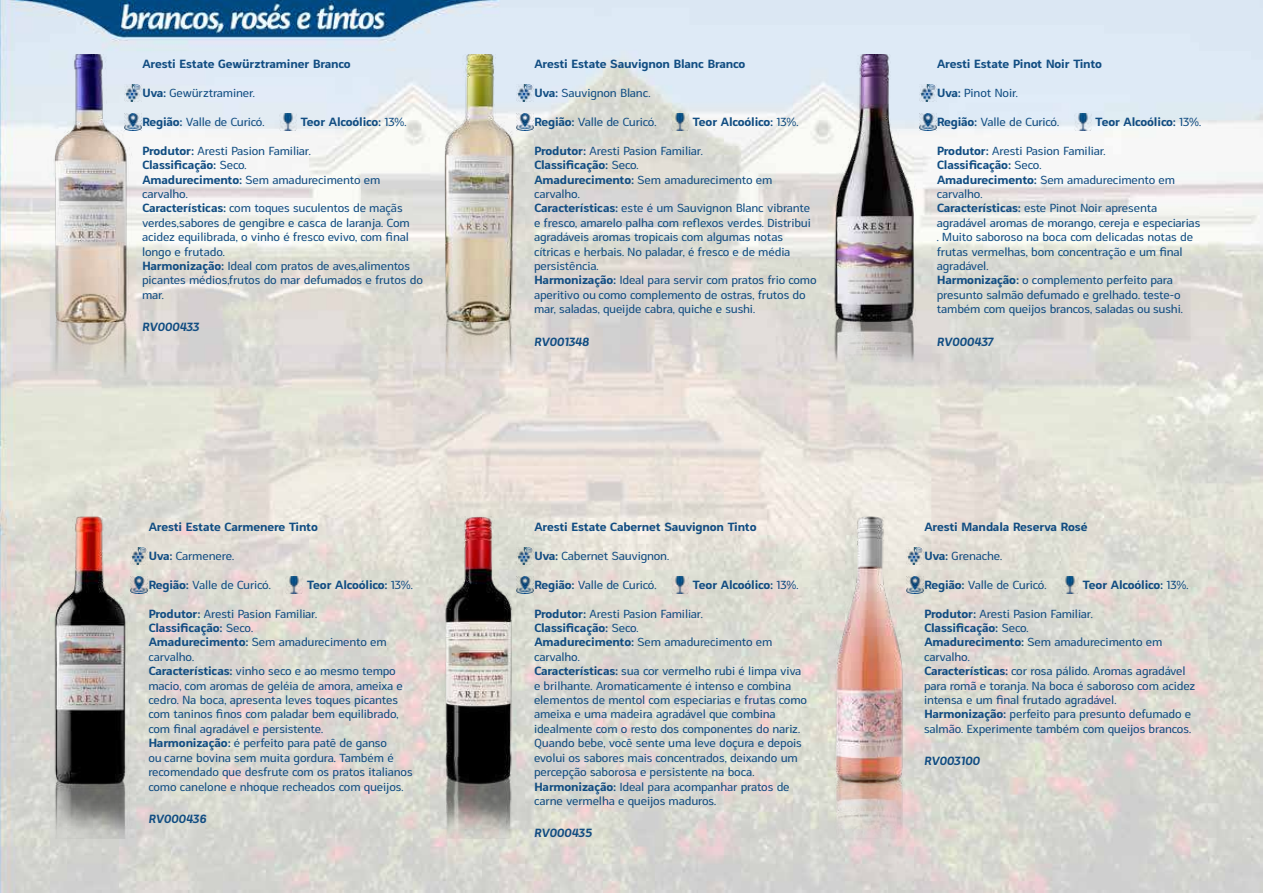
<style>
.page{position:relative;width:1263px;height:893px;background:#fff}
.page>*{position:absolute;margin:0;border:0;box-sizing:border-box;transform-origin:0 0}
.t1{font:12px/14.4px "Sadi Sans";letter-spacing:-.075em;color:#114d82}
.t2{font:12px/14.4px "Sadi Sans";letter-spacing:-.075em;color:#114c81}
.t3{font:700 12px "Sadi Sans";letter-spacing:-.08em;color:#114d82}
.t4{font:700 12px "Sadi Sans";letter-spacing:-.08em;color:#114c81}
.t5{font:italic 700 12px "Sadi Sans";letter-spacing:-.1em;color:#114d82}
.t6{font:italic 700 12px "Sadi Sans";letter-spacing:-.1em;color:#114c81}
.s1{font-weight:700}
.s2{font-weight:400}
</style>
<div class="page">
<img style="left:0;top:0;width:1263px;height:893px">
<img style="left:32px;top:54px;width:136px;height:322px">
<img style="left:124px;top:85px;width:17px;height:17px">
<img style="left:124px;top:114px;width:17px;height:17px">
<img style="left:279px;top:114px;width:17px;height:17px">
<img style="left:421px;top:54px;width:136px;height:322px">
<img style="left:517px;top:85px;width:17px;height:17px">
<img style="left:517px;top:114px;width:17px;height:17px">
<img style="left:672px;top:114px;width:17px;height:17px">
<img style="left:816px;top:54px;width:136px;height:322px">
<img style="left:919px;top:85px;width:17px;height:17px">
<img style="left:919px;top:114px;width:17px;height:17px">
<img style="left:1074px;top:114px;width:17px;height:17px">
<img style="left:31px;top:517px;width:136px;height:322px">
<img style="left:131px;top:548px;width:17px;height:17px">
<img style="left:131px;top:577px;width:17px;height:17px">
<img style="left:286px;top:577px;width:17px;height:17px">
<img style="left:420px;top:517px;width:136px;height:322px">
<img style="left:517px;top:548px;width:17px;height:17px">
<img style="left:517px;top:577px;width:17px;height:17px">
<img style="left:672px;top:577px;width:17px;height:17px">
<img style="left:810px;top:517px;width:136px;height:322px">
<img style="left:907px;top:548px;width:17px;height:17px">
<img style="left:907px;top:577px;width:17px;height:17px">
<img style="left:1062px;top:577px;width:17px;height:17px">
<p class="t3" style="left:142px;top:54px;width:211px">Aresti Estate Gewürztraminer Branco</p>
<p class="t1" style="left:142px;top:85px;width:115px"><span class="s1">Uva:</span> Gewürztraminer.</p>
<p class="t1" style="left:142px;top:114px;width:125px"><span class="s1">Região:</span> Valle de Curicó.</p>
<p class="t3" style="left:300px;top:112px;width:108px">Teor Alcoólico: <span class="s2">13%.</span></p>
<p class="t1" style="left:142px;top:143px;width:283px"><span class="s1">Produtor:</span> Aresti Pasion Familiar.<br><span class="s1">Classificação:</span> Seco.<br><span class="s1">Amadurecimento:</span> Sem amadurecimento em carvalho.<br><span class="s1">Características:</span> com toques suculentos de maçãs verdes,sabores de gengibre e casca de laranja. Com acidez equilibrada, o vinho é fresco evivo, com final longo e frutado.<br><span class="s1">Harmonização:</span> Ideal com pratos de aves,alimentos picantes médios,frutos do mar defumados e frutos do mar.</p>
<p class="t5" style="left:142px;top:317px;width:60px">RV000433</p>
<p class="t3" style="left:148px;top:517px;width:172px">Aresti Estate Carmenere Tinto</p>
<p class="t1" style="left:148px;top:548px;width:88px"><span class="s1">Uva:</span> Carmenere.</p>
<p class="t1" style="left:148px;top:577px;width:125px"><span class="s1">Região:</span> Valle de Curicó.</p>
<p class="t3" style="left:307px;top:574px;width:108px">Teor Alcoólico: <span class="s2">13%.</span></p>
<p class="t1" style="left:148px;top:606px;width:267px"><span class="s1">Produtor:</span> Aresti Pasion Familiar.<br><span class="s1">Classificação:</span> Seco.<br><span class="s1">Amadurecimento:</span> Sem amadurecimento em carvalho.<br><span class="s1">Características:</span> vinho seco e ao mesmo tempo macio, com aromas de geléia de amora, ameixa e cedro. Na boca, apresenta leves toques picantes com taninos finos com paladar bem equilibrado, com final agradável e persistente.<br><span class="s1">Harmonização:</span> é perfeito para patê de ganso<br>ou carne bovina sem muita gordura. Também é recomendado que desfrute com os pratos italianos como canelone e nhoque recheados com queijos.</p>
<p class="t5" style="left:148px;top:808px;width:61px">RV000436</p>
<p class="t3" style="left:534px;top:54px;width:214px">Aresti Estate Sauvignon Blanc Branco</p>
<p class="t1" style="left:534px;top:85px;width:119px"><span class="s1">Uva:</span> Sauvignon Blanc.</p>
<p class="t1" style="left:534px;top:114px;width:125px"><span class="s1">Região:</span> Valle de Curicó.</p>
<p class="t3" style="left:692px;top:112px;width:108px">Teor Alcoólico: <span class="s2">13%.</span></p>
<p class="t1" style="left:534px;top:143px;width:285px"><span class="s1">Produtor:</span> Aresti Pasion Familiar.<br><span class="s1">Classificação:</span> Seco.<br><span class="s1">Amadurecimento:</span> Sem amadurecimento em carvalho.<br><span class="s1">Características:</span> este é um Sauvignon Blanc vibrante e fresco, amarelo palha com reflexos verdes. Distribui agradáveis aromas tropicais com algumas notas cítricas e herbais. No paladar, é fresco e de média persistência.<br><span class="s1">Harmonização:</span> Ideal para servir com pratos frio como aperitivo ou como complemento de ostras, frutos do mar, saladas, queijde cabra, quiche e sushi.</p>
<p class="t5" style="left:534px;top:331px;width:58px">RV001348</p>
<p class="t4" style="left:534px;top:517px;width:225px">Aresti Estate Cabernet Sauvignon Tinto</p>
<p class="t2" style="left:534px;top:548px;width:137px"><span class="s1">Uva:</span> Cabernet Sauvignon.</p>
<p class="t2" style="left:534px;top:577px;width:125px"><span class="s1">Região:</span> Valle de Curicó.</p>
<p class="t4" style="left:692px;top:574px;width:108px">Teor Alcoólico: <span class="s2">13%.</span></p>
<p class="t2" style="left:534px;top:606px;width:275px"><span class="s1">Produtor:</span> Aresti Pasion Familiar.<br><span class="s1">Classificação:</span> Seco.<br><span class="s1">Amadurecimento:</span> Sem amadurecimento em carvalho.<br><span class="s1">Características:</span> sua cor vermelho rubi é limpa viva e brilhante. Aromaticamente é intenso e combina elementos de mentol com especiarias e frutas como ameixa e uma madeira agradável que combina idealmente com o resto dos componentes do nariz.<br>Quando bebe, você sente uma leve doçura e depois evolui os sabores mais concentrados, deixando um percepção saborosa e persistente na boca.<br><span class="s1">Harmonização:</span> Ideal para acompanhar pratos de carne vermelha e queijos maduros.</p>
<p class="t6" style="left:534px;top:823px;width:61px">RV000435</p>
<p class="t3" style="left:936px;top:54px;width:168px">Aresti Estate Pinot Noir Tinto</p>
<p class="t1" style="left:936px;top:85px;width:83px"><span class="s1">Uva:</span> Pinot Noir.</p>
<p class="t1" style="left:936px;top:114px;width:125px"><span class="s1">Região:</span> Valle de Curicó.</p>
<p class="t3" style="left:1095px;top:112px;width:108px">Teor Alcoólico: <span class="s2">13%.</span></p>
<p class="t1" style="left:936px;top:143px;width:266px"><span class="s1">Produtor:</span> Aresti Pasion Familiar.<br><span class="s1">Classificação:</span> Seco.<br><span class="s1">Amadurecimento:</span> Sem amadurecimento em carvalho.<br><span class="s1">Características:</span> este Pinot Noir apresenta agradável aromas de morango, cereja e especiarias . Muito saboroso na boca com delicadas notas de frutas vermelhas, bom concentração e um final agradável.<br><span class="s1">Harmonização:</span> o complemento perfeito para presunto salmão defumado e grelhado. teste-o também com queijos brancos, saladas ou sushi.</p>
<p class="t5" style="left:936px;top:331px;width:59px">RV000437</p>
<p class="t4" style="left:924px;top:517px;width:166px">Aresti Mandala Reserva Rosé</p>
<p class="t2" style="left:924px;top:548px;width:80px"><span class="s1">Uva:</span> Grenache.</p>
<p class="t2" style="left:924px;top:577px;width:125px"><span class="s1">Região:</span> Valle de Curicó.</p>
<p class="t4" style="left:1082px;top:574px;width:108px">Teor Alcoólico: <span class="s2">13%.</span></p>
<p class="t2" style="left:924px;top:606px;width:273px"><span class="s1">Produtor:</span> Aresti Pasion Familiar.<br><span class="s1">Classificação:</span> Seco.<br><span class="s1">Amadurecimento:</span> Sem amadurecimento em carvalho.<br><span class="s1">Características:</span> cor rosa pálido. Aromas agradável para romã e toranja. Na boca é saboroso com acidez intensa e um final frutado agradável.<br><span class="s1">Harmonização:</span> perfeito para presunto defumado e salmão. Experimente também com queijos brancos.</p>
<p class="t6" style="left:924px;top:751px;width:59px">RV003100</p>
</div>
